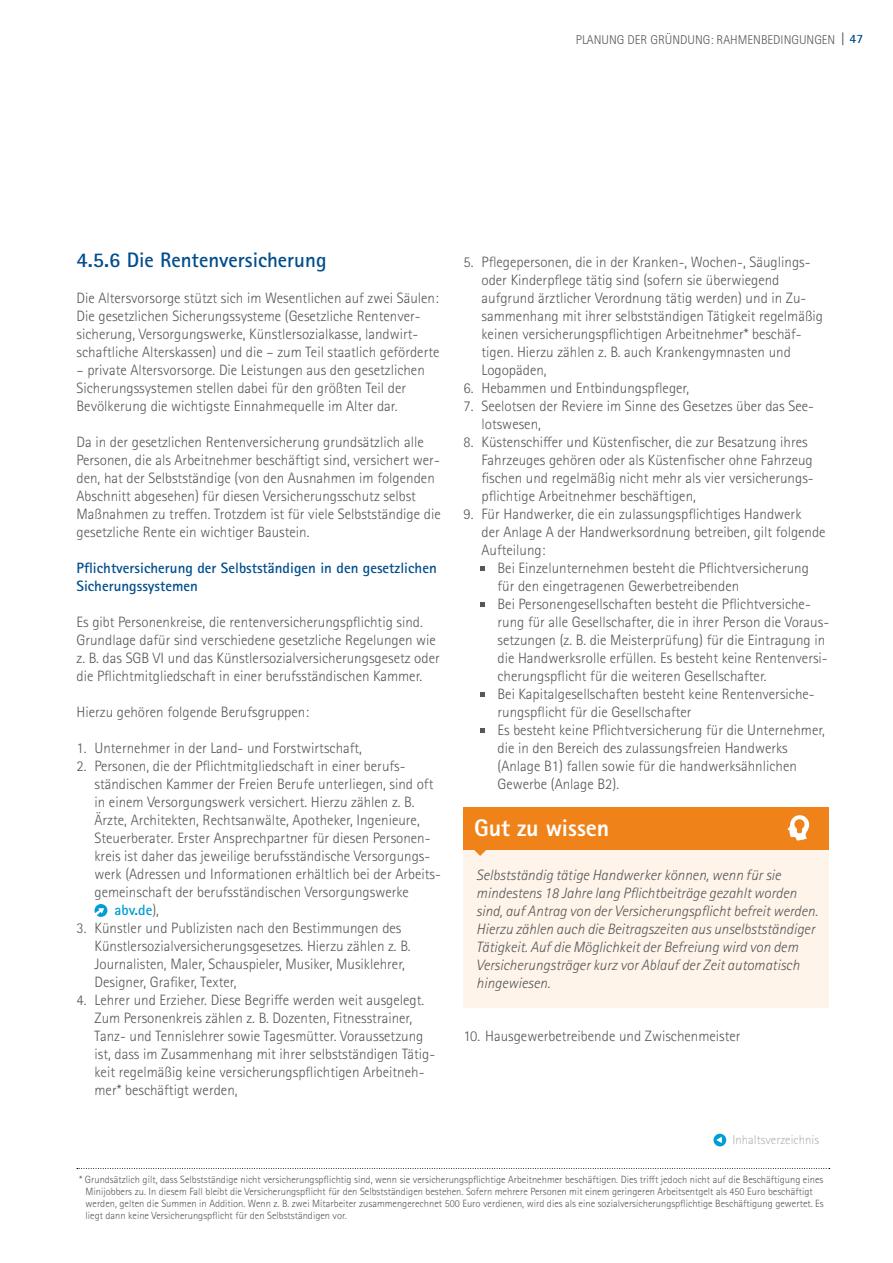
<style>
.page{position:relative;width:893px;height:1263px;background:#fff}
.page>*{position:absolute;margin:0;border:0;box-sizing:border-box;transform-origin:0 0}
.t1{font:800 24px "Rotis Sans Serif Std";letter-spacing:-.005em;color:#fff}
.t2{font:700 21px "Rotis Sans Serif Std";color:#004e8d}
.t3{font:300 15px/18px "Rotis Sans Serif Std";color:#575756}
.t4{font:italic 300 15px/18px "Rotis Sans Serif Std";color:#575756}
.t5{font:700 15px/18px "Rotis Sans Serif Std";color:#004e8d}
.t6{font:700 15px "Rotis Sans Serif Std";color:#009ed4}
.t7{font:300 12.75px "Rotis Sans Serif Std";color:#575756}
.t8{font:300 12.75px "Rotis Sans Serif Std";color:#b3b2b2}
.t9{font:300 10.5px/12px "Rotis Sans Serif Std";color:#575756}
.s1{font-family:"Frutiger";font-weight:400;font-stretch:condensed}
.s2{font-weight:700;color:#004e8d}
.s3{font-weight:300;color:#575756}
</style>
<div class="page">
<svg style="left:95px;top:904px;width:12px;height:13px"></svg>
<svg style="left:480px;top:566px;width:5px;height:4px"></svg>
<svg style="left:480px;top:602px;width:5px;height:4px"></svg>
<svg style="left:480px;top:692px;width:5px;height:4px"></svg>
<svg style="left:480px;top:728px;width:5px;height:4px"></svg>
<svg style="left:77px;top:1168px;width:753px;height:1px"></svg>
<div style="left:463px;top:850px;width:366px;height:158px;background:#fef4ea"></div>
<div style="left:463px;top:807px;width:366px;height:43px;background:#f0821a"></div>
<svg style="left:474px;top:850px;width:12px;height:6px"></svg>
<svg style="left:787px;top:815px;width:22px;height:25px"></svg>
<div style="left:713px;top:1134px;width:13px;height:12px;background:#009ed4;border-radius:50%"></div>
<svg style="left:716px;top:1137px;width:6px;height:6px"></svg>
<p class="t7" style="left:576px;top:32px;width:289px">PLANUNG DER GRÜNDUNG: RAHMENBEDINGUNGEN <span class="s1">|</span> <span class="s2">47</span></p>
<h2 class="t2" style="left:77px;top:247px;width:252px">4.5.6 Die Rentenversicherung</h2>
<p class="t3" style="left:77px;top:290px;width:364px">Die Altersvorsorge stützt sich im Wesentlichen auf zwei Säulen:<br>Die gesetzlichen Sicherungssysteme (Gesetzliche Rentenver&shy;sicherung, Versorgungswerke, Künstlersozialkasse, landwirt&shy;schaftliche Alterskassen) und die – zum Teil staatlich geförderte</p>
<p class="t3" style="left:77px;top:362px;width:350px">– private Altersvorsorge. Die Leistungen aus den gesetzlichen<br>Sicherungssystemen stellen dabei für den größten Teil der<br>Bevölkerung die wichtigste Einnahmequelle im Alter dar.</p>
<p class="t3" style="left:77px;top:434px;width:366px">Da in der gesetzlichen Rentenversicherung grundsätzlich alle Personen, die als Arbeitnehmer beschäftigt sind, versichert wer&shy;den, hat der Selbstständige (von den Ausnahmen im folgenden Abschnitt abgesehen) für diesen Versicherungsschutz selbst Maßnahmen zu treffen. Trotzdem ist für viele Selbstständige die gesetzliche Rente ein wichtiger Baustein.</p>
<p class="t5" style="left:77px;top:559px;width:362px">Pflichtversicherung der Selbstständigen in den gesetzlichen<br>Sicherungssystemen</p>
<p class="t3" style="left:77px;top:614px;width:365px">Es gibt Personenkreise, die rentenversicherungspflichtig sind.<br>Grundlage dafür sind verschiedene gesetzliche Regelungen wie z. B. das SGB VI und das Künstlersozialversicherungsgesetz oder die Pflichtmitgliedschaft in einer berufsständischen Kammer.</p>
<p class="t3" style="left:77px;top:704px;width:234px">Hierzu gehören folgende Berufsgruppen:</p>
<p class="t3" style="left:77px;top:740px;width:287px">1. Unternehmer in der Land- und Forstwirtschaft,</p>
<p class="t3" style="left:77px;top:758px;width:331px">2. Personen, die der Pflichtmitgliedschaft in einer berufs-</p>
<p class="t3" style="left:95px;top:776px;width:340px">ständischen Kammer der Freien Berufe unterliegen, sind oft</p>
<p class="t3" style="left:95px;top:794px;width:321px">in einem Versorgungswerk versichert. Hierzu zählen z. B.</p>
<p class="t3" style="left:95px;top:812px;width:327px">Ärzte, Architekten, Rechtsanwälte, Apotheker, Ingenieure,</p>
<p class="t3" style="left:95px;top:830px;width:338px">Steuerberater. Erster Ansprechpartner für diesen Personen-</p>
<p class="t3" style="left:95px;top:848px;width:337px">kreis ist daher das jeweilige berufsständische Versorgungs-</p>
<p class="t3" style="left:95px;top:866px;width:348px">werk (Adressen und Informationen erhältlich bei der Arbeits-</p>
<p class="t3" style="left:95px;top:884px;width:316px">gemeinschaft der berufsständischen Versorgungswerke</p>
<p class="t6" style="left:115px;top:901px;width:46px">abv.de<span class="s3">),</span></p>
<p class="t3" style="left:95px;top:920px;width:318px;text-indent:-18px">3. Künstler und Publizisten nach den Bestimmungen des Künstlersozialversicherungsgesetzes. Hierzu zählen z. B.<br>Journalisten, Maler, Schauspieler, Musiker, Musiklehrer, Designer, Grafiker, Texter,</p>
<p class="t3" style="left:95px;top:992px;width:342px;text-indent:-18px">4. Lehrer und Erzieher. Diese Begriffe werden weit ausgelegt.<br>Zum Personenkreis zählen z. B. Dozenten, Fitnesstrainer, Tanz- und Tennislehrer sowie Tagesmütter. Voraussetzung ist, dass im Zusammenhang mit ihrer selbstständigen Tätig&shy;keit regelmäßig keine versicherungspflichtigen Arbeitneh&shy;mer* beschäftigt werden,</p>
<p class="t3" style="left:481px;top:253px;width:343px;text-indent:-18px">5. Pflegepersonen, die in der Kranken-, Wochen-, Säuglings&shy;oder Kinderpflege tätig sind (sofern sie überwiegend aufgrund ärztlicher Verordnung tätig werden) und in Zu&shy;sammenhang mit ihrer selbstständigen Tätigkeit regelmäßig keinen versicherungspflichtigen Arbeitnehmer* beschäf&shy;tigen. Hierzu zählen z. B. auch Krankengymnasten und Logopäden,</p>
<p class="t3" style="left:463px;top:380px;width:227px">6. Hebammen und Entbindungspfleger,</p>
<p class="t3" style="left:481px;top:398px;width:334px;text-indent:-18px">7. Seelotsen der Reviere im Sinne des Gesetzes über das See&shy;lotswesen,</p>
<p class="t3" style="left:481px;top:434px;width:334px;text-indent:-18px">8. Küstenschiffer und Küstenfischer, die zur Besatzung ihres Fahrzeuges gehören oder als Küstenfischer ohne Fahrzeug fischen und regelmäßig nicht mehr als vier versicherungs&shy;pflichtige Arbeitnehmer beschäftigen,</p>
<p class="t3" style="left:481px;top:506px;width:346px;text-indent:-18px">9. Für Handwerker, die ein zulassungspflichtiges Handwerk<br>der Anlage A der Handwerksordnung betreiben, gilt folgende<br>Aufteilung:</p>
<p class="t3" style="left:497px;top:560px;width:333px">Bei Einzelunternehmen besteht die Pflichtversicherung für den eingetragenen Gewerbetreibenden<br>Bei Personengesellschaften besteht die Pflichtversiche&shy;rung für alle Gesellschafter, die in ihrer Person die Voraus&shy;setzungen (z. B. die Meisterprüfung) für die Eintragung in die Handwerksrolle erfüllen. Es besteht keine Rentenversi&shy;cherungspflicht für die weiteren Gesellschafter.<br>Bei Kapitalgesellschaften besteht keine Rentenversiche&shy;rungspflicht für die Gesellschafter<br>Es besteht keine Pflichtversicherung für die Unternehmer, die in den Bereich des zulassungsfreien Handwerks (Anlage B1) fallen sowie für die handwerksähnlichen Gewerbe (Anlage B2).</p>
<h1 class="t1" style="left:474px;top:813px;width:137px">Gut zu wissen</h1>
<p class="t4" style="left:476px;top:866px;width:343px">Selbstständig tätige Handwerker können, wenn für sie mindestens 18 Jahre lang Pflichtbeiträge gezahlt worden sind, auf Antrag von der Versicherungspflicht befreit werden.<br>Hierzu zählen auch die Beitragszeiten aus unselbstständiger Tätigkeit. Auf die Möglichkeit der Befreiung wird von dem Versicherungsträger kurz vor Ablauf der Zeit automatisch hingewiesen.</p>
<p class="t3" style="left:463px;top:1028px;width:279px">10. Hausgewerbetreibende und Zwischenmeister</p>
<p class="t8" style="left:732px;top:1132px;width:88px">Inhaltsverzeichnis</p>
<p class="t9" style="left:86px;top:1173px;width:740px;text-indent:-6px">* Grundsätzlich gilt, dass Selbstständige nicht versicherungspflichtig sind, wenn sie versicherungspflichtige Arbeitnehmer beschäftigen. Dies trifft jedoch nicht auf die Beschäftigung eines Minijobbers zu. In diesem Fall bleibt die Versicherungspflicht für den Selbstständigen bestehen. Sofern mehrere Personen mit einem geringeren Arbeitsentgelt als 450 Euro beschäftigt werden, gelten die Summen in Addition. Wenn z. B. zwei Mitarbeiter zusammengerechnet 500 Euro verdienen, wird dies als eine sozialversicherungspflichtige Beschäftigung gewertet. Es liegt dann keine Versicherungspflicht für den Selbstständigen vor.</p>
</div>
